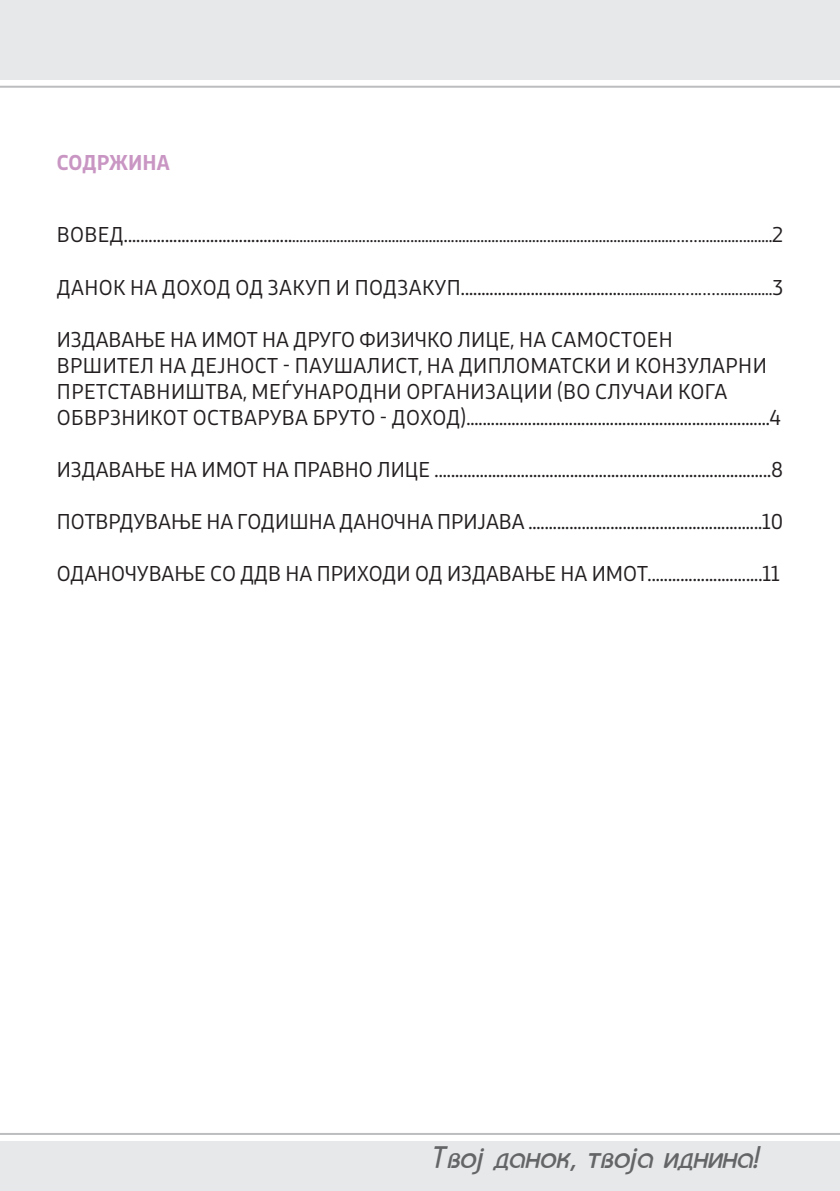
<style>
.page{position:relative;width:840px;height:1191px;background:#fff}
.page>*{position:absolute;margin:0;border:0;box-sizing:border-box;transform-origin:0 0}
.t1{font:italic 34px "C Bahamas";color:#636566}
.t2{font:20px/26px "Stobi Sans";letter-spacing:.01em;color:#231f20}
.t3{font:700 20px "Stobi Sans";color:#c996c3}
.t4{font:18px "Stobi Sans";color:#231f20}
.s1{font-size:20px}
.s2{font-size:18px}
</style>
<div class="page">
<div style="left:0;top:1141px;width:839px;height:50px;background:#e7e8e9"></div>
<hr style="left:0;top:1133px;width:839px;height:2px;background:#bcbdbe">
<div style="left:0;top:0;width:839px;height:79px;background:#e7e8e9"></div>
<hr style="left:0;top:86px;width:839px;height:2px;background:#bcbdbe">
<p class="t3" style="left:57px;top:149px;width:114px">СОДРЖИНА</p>
<p class="t4" style="left:57px;top:223px;width:727px"><span class="s1">ВОВЕД.........................................</span>.................................................................................................................................<span class="s1">2</span></p>
<p class="t2" style="left:57px;top:274px;width:727px">ДАНОК НА ДОХОД ОД ЗАКУП И ПОДЗАКУП.......................................<span class="s2">.......................................</span>3</p>
<p class="t2" style="left:57px;top:326px;width:724px">ИЗДАВАЊЕ НА ИМОТ НА ДРУГО ФИЗИЧКО ЛИЦЕ, НА САМОСТОЕН<br>ВРШИТЕЛ НА ДЕЈНОСТ - ПАУШАЛИСТ, НА ДИПЛОМАТСКИ И КОНЗУЛАРНИ ПРЕТСТАВНИШТВА, МЕЃУНАРОДНИ ОРГАНИЗАЦИИ (ВО СЛУЧАИ КОГА ОБВРЗНИКОТ ОСТВАРУВА БРУТО - ДОХОД)..........................................................................4</p>
<p class="t2" style="left:57px;top:456px;width:727px">ИЗДАВАЊЕ НА ИМОТ НА ПРАВНО ЛИЦЕ ..................................................................................8</p>
<p class="t2" style="left:57px;top:508px;width:727px">ПОТВРДУВАЊЕ НА ГОДИШНА ДАНОЧНА ПРИЈАВА .........................................................10</p>
<p class="t2" style="left:57px;top:560px;width:723px">ОДАНОЧУВАЊЕ СО ДДВ НА ПРИХОДИ ОД ИЗДАВАЊЕ НА ИМОТ............................11</p>
<h1 class="t1" style="left:430px;top:1143px;width:331px">Tvoj danok, tvoja idnina!</h1>
</div>
